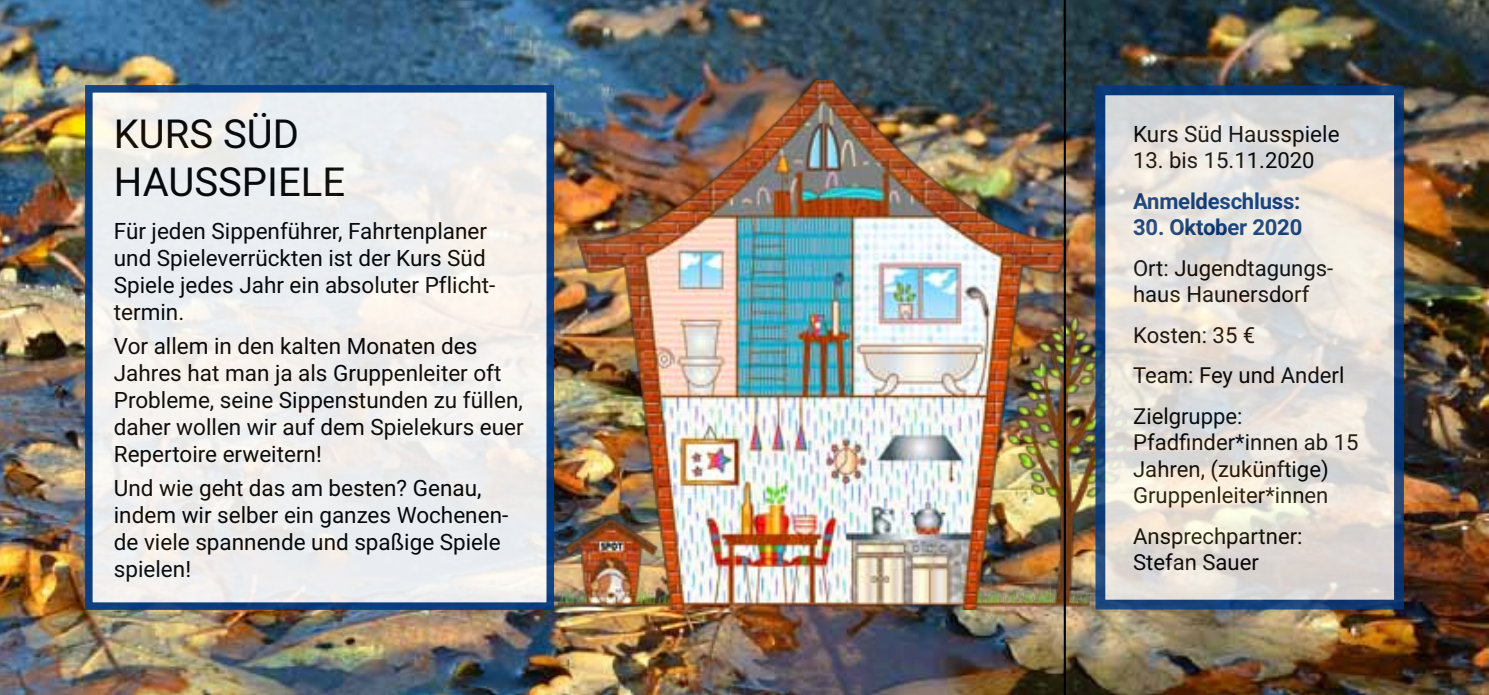
<style>
.page{position:relative;width:1489px;height:695px;background:#fff}
.page>*{position:absolute;margin:0;border:0;box-sizing:border-box;transform-origin:0 0}
.t1{font:40px/48px "Roboto";color:#000}
.t2{font:22.5px/27px "Roboto";color:#000}
.t3{font:22px/26.5px "Roboto";color:#000}
.t4{font:700 22px "Roboto";letter-spacing:-.01em;color:#003882}
</style>
<div class="page">
<img style="left:0;top:0;width:1063px;height:694px">
<img style="left:558px;top:80px;width:505px;height:529px">
<div style="left:89px;top:89px;width:461px;height:517px;background:#eeeff0"></div>
<div style="left:85px;top:85px;width:469px;height:524px;border:8px solid #003882"></div>
<img style="left:1063px;top:0;width:425px;height:694px">
<h1 class="t1" style="left:114px;top:108px;width:233px">Kurs süd<br>Hausspiele</h1>
<p class="t2" style="left:114px;top:216px;width:383px">Für jeden Sippenführer, Fahrtenplaner und Spieleverrückten ist der Kurs Süd<br>Spiele jedes Jahr ein absoluter Pflicht&shy;termin.</p>
<p class="t2" style="left:114px;top:331px;width:411px">Vor allem in den kalten Monaten des Jahres hat man ja als Gruppenleiter oft Probleme, seine Sippenstunden zu füllen, daher wollen wir auf dem Spielekurs euer Repertoire erweitern!</p>
<p class="t2" style="left:114px;top:474px;width:396px">Und wie geht das am besten? Genau, indem wir selber ein ganzes Wochenen&shy;de viele spannende und spaßige Spiele spielen!</p>
<p class="t2" style="left:1133px;top:119px;width:208px">Kurs Süd Hausspiele</p>
<p class="t3" style="left:1133px;top:146px;width:183px">13. bis 15.11.2020</p>
<p class="t4" style="left:1133px;top:185px;width:169px">Anmeldeschluss:</p>
<p class="t4" style="left:1133px;top:212px;width:171px">30. Oktober 2020</p>
<p class="t3" style="left:1133px;top:254px;width:202px">Ort: Jugendtagungs&shy;haus Haunersdorf</p>
<p class="t3" style="left:1133px;top:314px;width:213px;line-height:40.5px">Kosten: 35 €<br>Team: Fey und Anderl<br>Zielgruppe:</p>
<p class="t3" style="left:1133px;top:428px;width:227px">Pfadfinder*innen ab 15<br>Jahren, (zukünftige)<br>Gruppenleiter*innen</p>
<p class="t3" style="left:1133px;top:521px;width:171px">Ansprechpartner:<br>Stefan Sauer</p>
</div>
